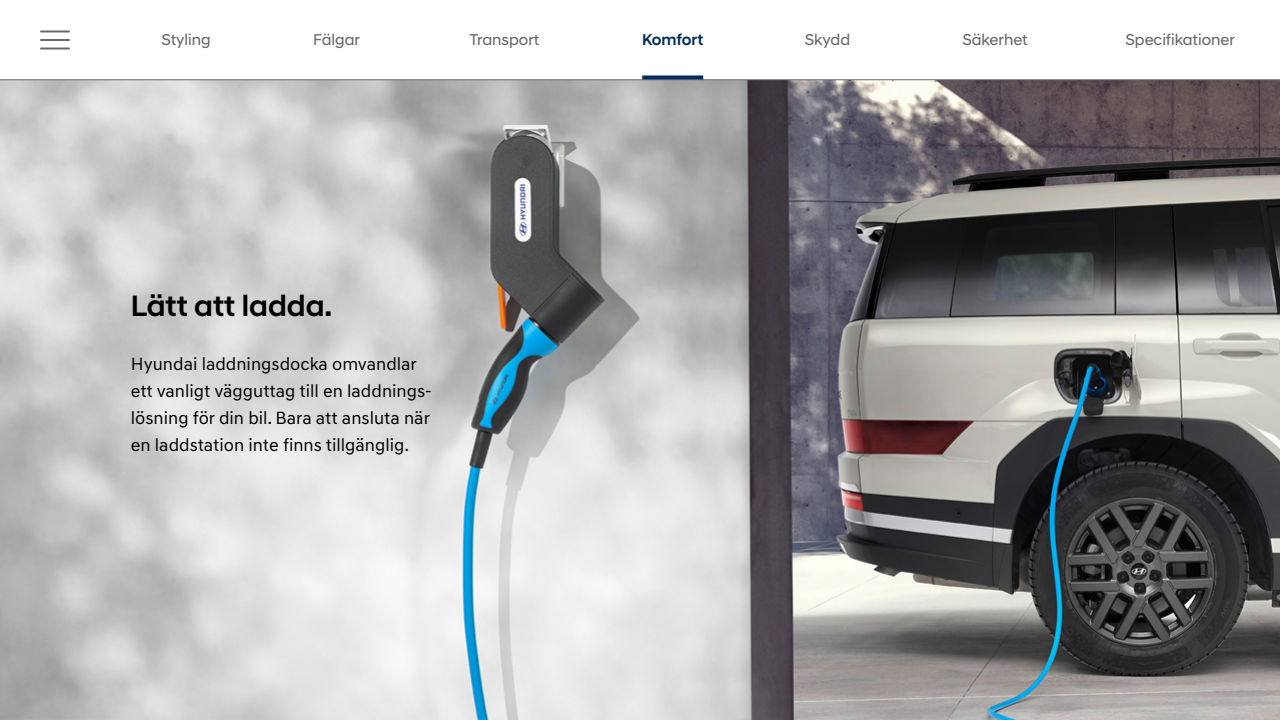
<style>
.page{position:relative;width:1280px;height:720px;background:#fff}
.page>*{position:absolute;margin:0;border:0;box-sizing:border-box;transform-origin:0 0}
.t1{font:500 30px "Hyundai Sans Head";color:#000}
.t2{font:18px/27px "Hyundai Sans Text";color:#000}
.t3{font:16px "Hyundai Sans Head";color:#676767}
.t4{font:500 16px "Hyundai Sans Head";letter-spacing:-.005em;color:#002c5f}
</style>
<div class="page">
<img style="left:0;top:81px;width:1280px;height:639px">
<hr style="left:0;top:80px;width:1280px;height:1px;background:#676767">
<hr style="left:41px;top:30px;width:28px;height:2px;background:#676767">
<hr style="left:41px;top:48px;width:28px;height:2px;background:#676767">
<hr style="left:41px;top:39px;width:28px;height:2px;background:#676767">
<svg style="left:642px;top:75px;width:61px;height:4px"></svg>
<p class="t3" style="left:161px;top:30px;width:51px">Styling</p>
<p class="t3" style="left:313px;top:30px;width:49px">Fälgar</p>
<p class="t3" style="left:470px;top:30px;width:71px">Transport</p>
<p class="t4" style="left:642px;top:30px;width:63px">Komfort</p>
<p class="t3" style="left:805px;top:30px;width:47px">Skydd</p>
<p class="t3" style="left:962px;top:30px;width:67px">Säkerhet</p>
<p class="t3" style="left:1125px;top:30px;width:111px">Specifikationer</p>
<h1 class="t1" style="left:131px;top:288px;width:203px">Lätt att ladda.</h1>
<p class="t2" style="left:131px;top:351px;width:303px">Hyundai laddningsdocka omvandlar ett vanligt vägguttag till en laddnings&shy;lösning för din bil. Bara att ansluta när en laddstation inte finns tillgänglig.</p>
</div>
